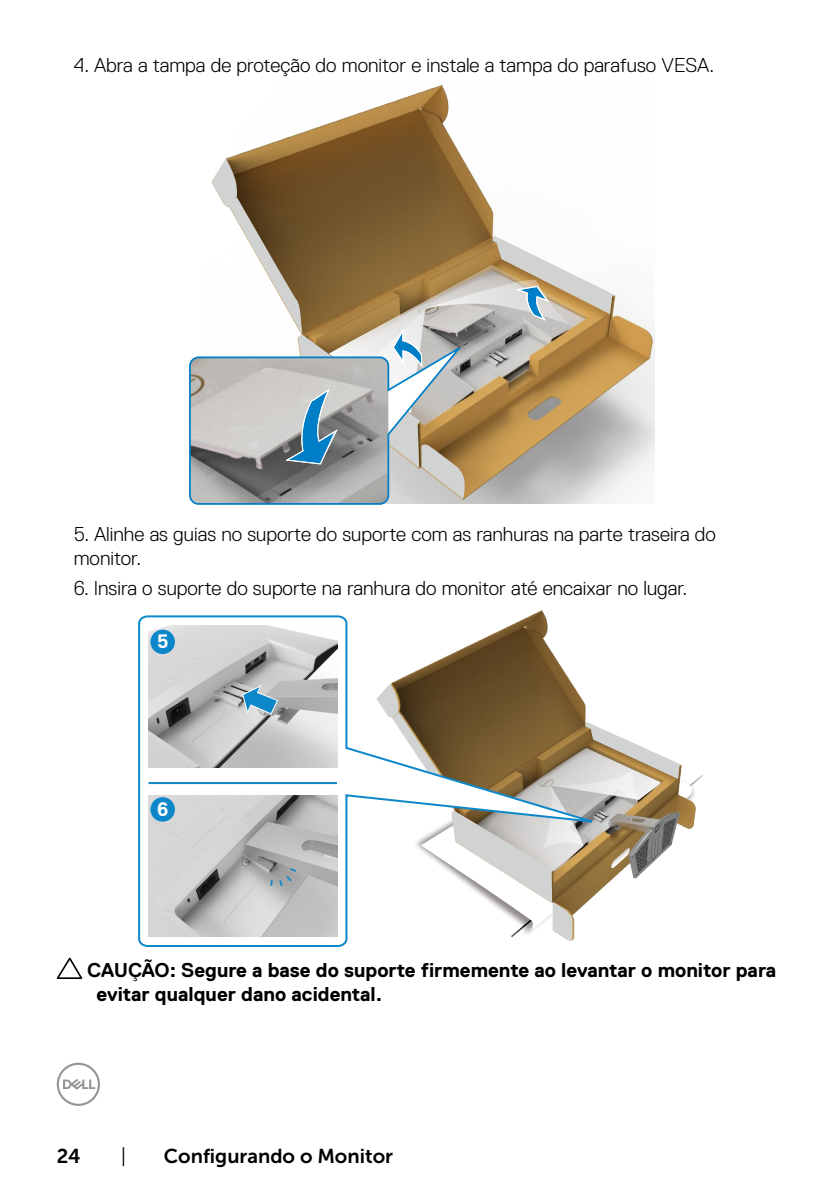
<style>
.page{position:relative;width:840px;height:1191px;background:#fff}
.page>*{position:absolute;margin:0;border:0;box-sizing:border-box;transform-origin:0 0}
.t1{font:300 20px/24px "Dell Replica";color:#000}
.t2{font:700 20px/24px "Dell Replica";color:#000}
.t3{font:20px "Museo Sans For Dell 700";color:#000}
.t4{font:20px "Museo Sans For Dell 300";color:#000}
</style>
<div class="page">
<svg style="left:57px;top:1062px;width:43px;height:44px"></svg>
<img style="left:211px;top:84px;width:443px;height:420px">
<svg style="left:189px;top:341px;width:277px;height:164px;background:#a5b2b8"></svg>
<svg style="left:212px;top:159px;width:403px;height:340px"></svg>
<svg style="left:612px;top:733px;width:90px;height:147px"></svg>
<svg style="left:138px;top:614px;width:474px;height:333px"></svg>
<hr style="left:148px;top:782px;width:189px;height:2px;background:#0c87c9">
<div style="left:150px;top:629px;width:25px;height:25px;background:#0c87c9;border-radius:50%"></div>
<div style="left:150px;top:797px;width:25px;height:24px;background:#0c87c9;border-radius:50%"></div>
<svg style="left:57px;top:957px;width:25px;height:22px"></svg>
<p class="t1" style="left:74px;top:53px;width:641px">4. Abra a tampa de proteção do monitor e instale a tampa do parafuso VESA.</p>
<p class="t1" style="left:74px;top:522px;width:643px">5. Alinhe as guias no suporte do suporte com as ranhuras na parte traseira do monitor.</p>
<p class="t1" style="left:74px;top:576px;width:614px">6. Insira o suporte do suporte na ranhura do monitor até encaixar no lugar.</p>
<p class="t2" style="left:96px;top:958px;width:681px;text-indent:-9px">CAUÇÃO: Segure a base do suporte firmemente ao levantar o monitor para evitar qualquer dano acidental.</p>
<p class="t3" style="left:57px;top:1144px;width:25px">24</p>
<p class="t4" style="left:121px;top:1145px;width:7px">|</p>
<p class="t3" style="left:164px;top:1144px;width:230px">Configurando o Monitor</p>
</div>
